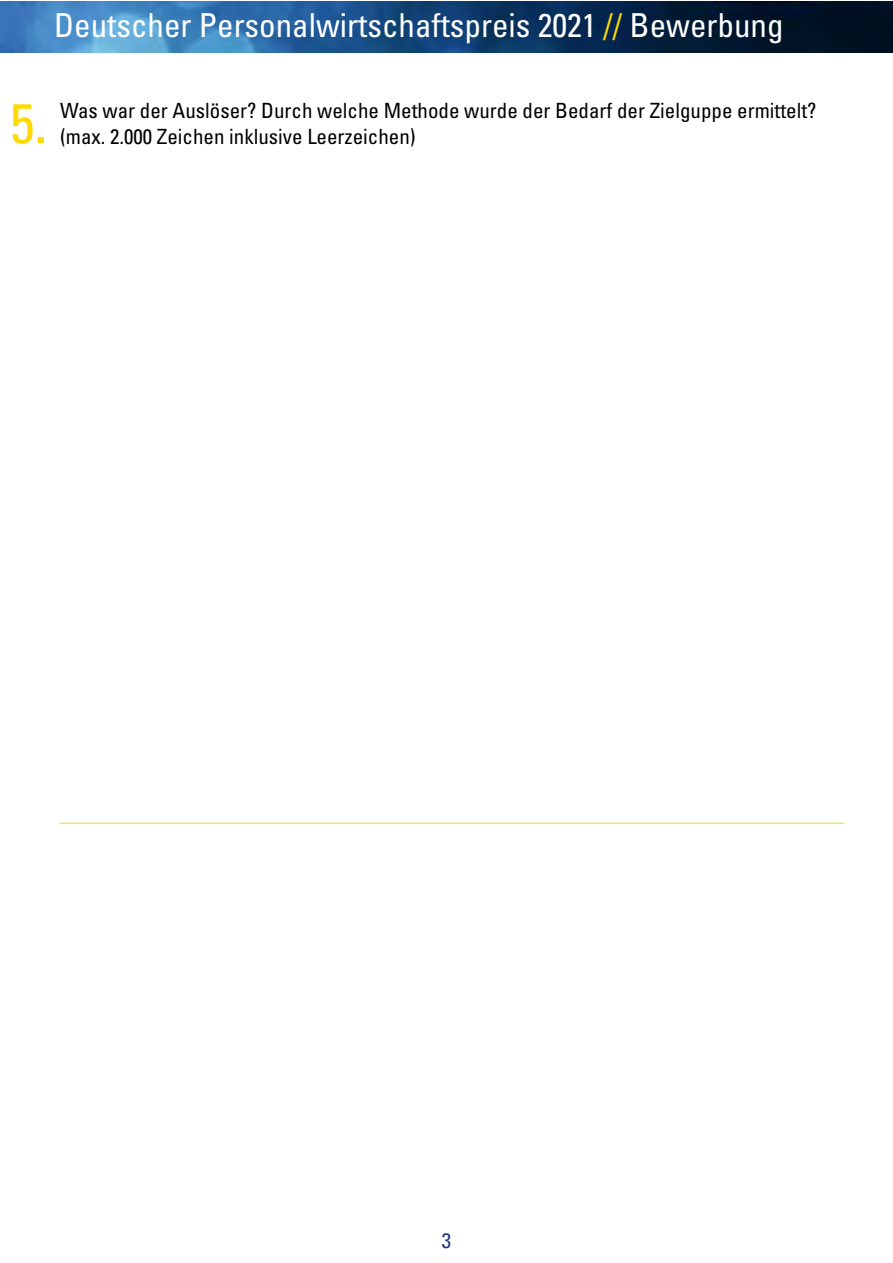
<style>
.page{position:relative;width:893px;height:1263px;background:#fff}
.page>*{position:absolute;margin:0;border:0;box-sizing:border-box;transform-origin:0 0}
.t1{font:condensed 55.5px "Univers LT Std";color:#ffd900}
.t2{font:condensed 33px "Univers LT Std";color:#fff}
.t3{font:condensed 21px "Univers LT Std";color:#000}
.t4{font:condensed 21px "Univers LT Std";color:#283583}
.s1{color:#ffd900}
</style>
<div class="page">
<hr style="left:59px;top:823px;width:785px;height:1px;background:#ffd900">
<img style="left:0;top:1px;width:893px;height:52px">
<h2 class="t2" style="left:54px;top:5px;width:731px">Deutscher Personalwirtschaftspreis 2021 <span class="s1">//</span> Bewerbung</h2>
<h1 class="t1" style="left:10px;top:88px;width:38px">5.</h1>
<p class="t3" style="left:60px;top:98px;width:758px">Was war der Auslöser? Durch welche Methode wurde der Bedarf der Zielguppe ermittelt?</p>
<p class="t3" style="left:60px;top:123px;width:357px">(max. 2.000 Zeichen inklusive Leerzeichen)</p>
<p class="t4" style="left:442px;top:1228px;width:11px">3</p>
</div>
